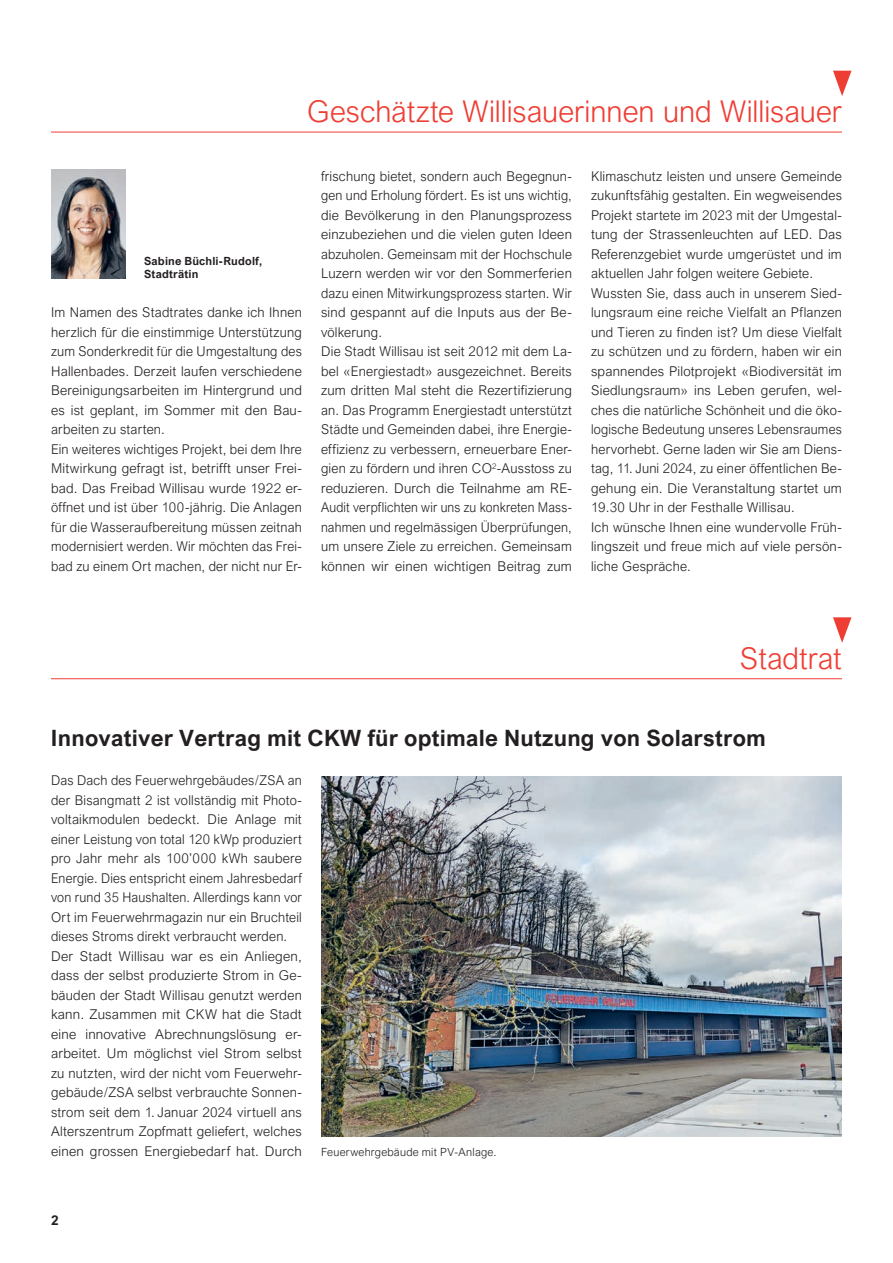
<style>
.page{position:relative;width:893px;height:1263px;background:#fff}
.page>*{position:absolute;margin:0;border:0;box-sizing:border-box;transform-origin:0 0}
.t1{font:300 30px "Arial Nova";color:#ee3e34}
.t2{font:700 22.5px "Arial Nova";letter-spacing:.01em;color:#231f20}
.t3{font:300 13.5px/19.5px "Arial Nova";letter-spacing:.015em;color:#231f20}
.t4{font:700 13.5px "Arial Nova";color:#231f20}
.t5{font:700 11.25px/13.5px "Arial Nova";letter-spacing:.015em;color:#231f20}
.t6{font:300 11.25px "Arial Nova";letter-spacing:.02em;color:#231f20}
</style>
<div class="page">
<img style="left:51px;top:170px;width:75px;height:108px">
<hr style="left:51px;top:678px;width:791px;height:1px;background:#ee3e34">
<svg style="left:833px;top:617px;width:18px;height:26px"></svg>
<hr style="left:51px;top:132px;width:791px;height:1px;background:#ee3e34">
<svg style="left:833px;top:71px;width:18px;height:25px"></svg>
<img style="left:321px;top:776px;width:521px;height:360px">
<h1 class="t1" style="left:307px;top:94px;width:536px">Geschätzte Willisauerinnen und Willisauer</h1>
<p class="t5" style="left:144px;top:254px;width:120px">Sabine Büchli-Rudolf,<br>Stadträtin</p>
<p class="t3" style="left:51px;top:303px;width:252px">Im Namen des Stadtrates danke ich Ihnen herzlich für die einstimmige Unterstützung zum Sonderkredit für die Umgestaltung des Hallenbades. Derzeit laufen verschiedene Bereinigungsarbeiten im Hintergrund und es ist geplant, im Sommer mit den Bau&shy;arbeiten zu starten.<br>Ein weiteres wichtiges Projekt, bei dem Ihre Mitwirkung gefragt ist, betrifft unser Frei&shy;bad. Das Freibad Willisau wurde 1922 er&shy;öffnet und ist über 100-jährig. Die Anlagen für die Wasseraufbereitung müssen zeitnah modernisiert werden. Wir möchten das Frei&shy;bad zu einem Ort machen, der nicht nur Er-</p>
<p class="t3" style="left:321px;top:166px;width:252px">frischung bietet, sondern auch Begegnun&shy;gen und Erholung fördert. Es ist uns wichtig, die Bevölkerung in den Planungsprozess einzubeziehen und die vielen guten Ideen abzuholen. Gemeinsam mit der Hochschule Luzern werden wir vor den Sommerferien dazu einen Mitwirkungsprozess starten. Wir sind gespannt auf die Inputs aus der Be&shy;völkerung.<br>Die Stadt Willisau ist seit 2012 mit dem La&shy;bel «Energiestadt» ausgezeichnet. Bereits zum dritten Mal steht die Rezertifizierung an. Das Programm Energiestadt unterstützt Städte und Gemeinden dabei, ihre Energie&shy;effizienz zu verbessern, erneuerbare Ener&shy;gien zu fördern und ihren CO<sup>2</sup>-Ausstoss zu reduzieren. Durch die Teilnahme am RE-Audit verpflichten wir uns zu konkreten Mass&shy;nahmen und regelmässigen Überprüfungen, um unsere Ziele zu erreichen. Gemeinsam können wir einen wichtigen Beitrag zum</p>
<p class="t3" style="left:591px;top:166px;width:252px">Klimaschutz leisten und unsere Gemeinde zukunftsfähig gestalten. Ein wegweisendes Projekt startete im 2023 mit der Umgestal&shy;tung der Strassenleuchten auf LED. Das Referenzgebiet wurde umgerüstet und im aktuellen Jahr folgen weitere Gebiete.<br>Wussten Sie, dass auch in unserem Sied&shy;lungsraum eine reiche Vielfalt an Pflanzen und Tieren zu finden ist? Um diese Vielfalt zu schützen und zu fördern, haben wir ein spannendes Pilotprojekt «Biodiversität im Siedlungsraum» ins Leben gerufen, wel&shy;ches die natürliche Schönheit und die öko&shy;logische Bedeutung unseres Lebensraumes hervorhebt. Gerne laden wir Sie am Diens&shy;tag, 11. Juni 2024, zu einer öffentlichen Be&shy;gehung ein. Die Veranstaltung startet um 19.30 Uhr in der Festhalle Willisau.<br>Ich wünsche Ihnen eine wundervolle Früh&shy;lingszeit und freue mich auf viele persön&shy;liche Gespräche.</p>
<h1 class="t1" style="left:740px;top:641px;width:104px">Stadtrat</h1>
<h2 class="t2" style="left:51px;top:725px;width:717px">Innovativer Vertrag mit CKW für optimale Nutzung von Solarstrom</h2>
<p class="t3" style="left:51px;top:771px;width:252px">Das Dach des Feuerwehrgebäudes/ZSA an der Bisangmatt 2 ist vollständig mit Photo&shy;voltaikmodulen bedeckt. Die Anlage mit einer Leistung von total 120 kWp produziert pro Jahr mehr als 100’000 kWh saubere Energie. Dies entspricht einem Jahresbedarf von rund 35 Haushalten. Allerdings kann vor Ort im Feuerwehrmagazin nur ein Bruchteil dieses Stroms direkt verbraucht werden.<br>Der Stadt Willisau war es ein Anliegen, dass der selbst produzierte Strom in Ge&shy;bäuden der Stadt Willisau genutzt werden kann. Zusammen mit CKW hat die Stadt eine innovative Abrechnungslösung er&shy;arbeitet. Um möglichst viel Strom selbst zu nutzten, wird der nicht vom Feuerwehr&shy;gebäude/ZSA selbst verbrauchte Sonnen&shy;strom seit dem 1. Januar 2024 virtuell ans Alterszentrum Zopfmatt geliefert, welches einen grossen Energiebedarf hat. Durch</p>
<p class="t6" style="left:321px;top:1145px;width:177px">Feuerwehrgebäude mit PV-Anlage.</p>
<p class="t4" style="left:51px;top:1212px;width:9px">2</p>
</div>
